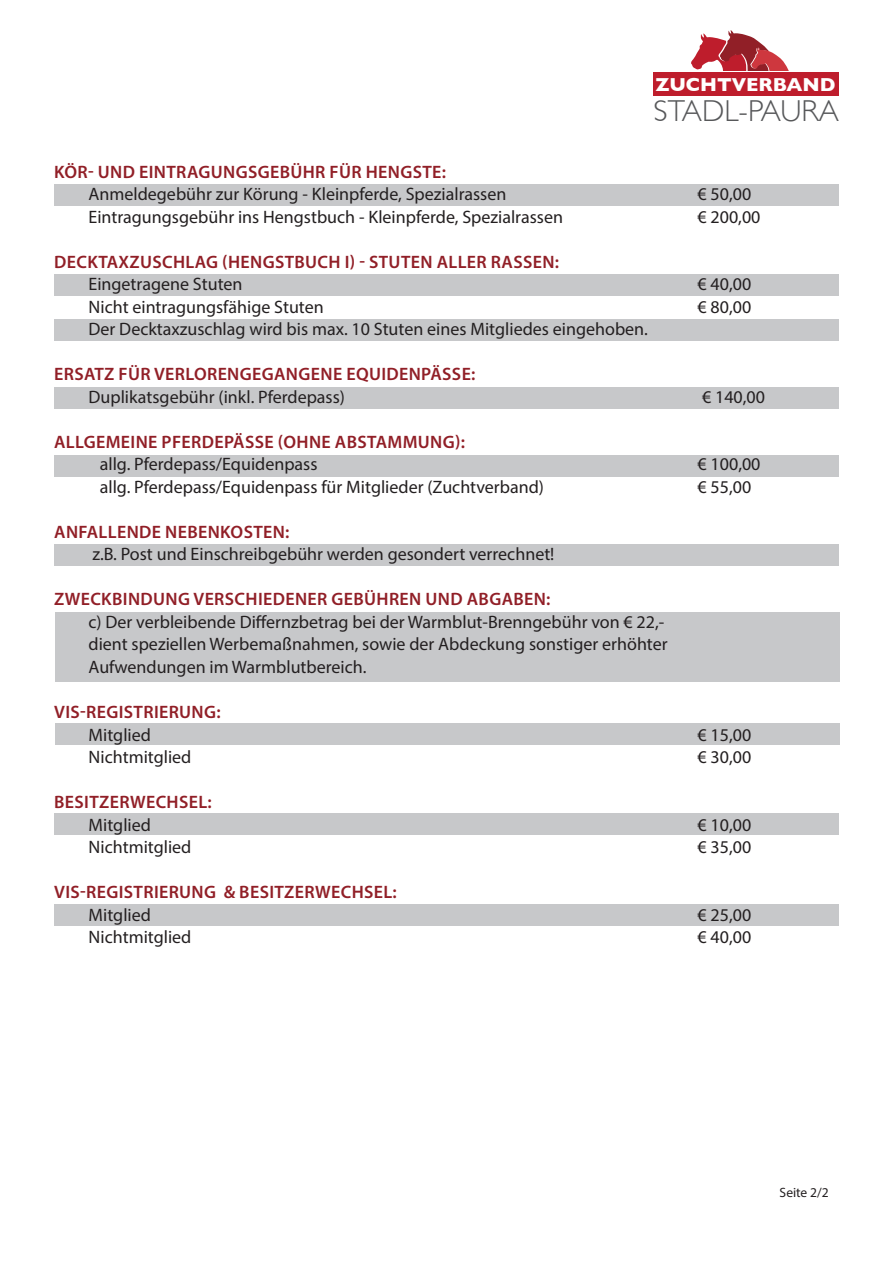
<style>
.page{position:relative;width:893px;height:1263px;background:#fff}
.page>*{position:absolute;margin:0;border:0;box-sizing:border-box;transform-origin:0 0}
.t1{font:300 30.15px "Gill Sans";color:#57585a}
.t2{font:700 19.2px "Gill Sans";color:#fff}
.t3{font:18px/22.5px "Myriad Pro";color:#231f20}
.t4{font:600 18px "Myriad Pro";letter-spacing:.02em;color:#911f27}
.t5{font:13.5px "Myriad Pro";color:#231f20}
</style>
<div class="page">
<div style="left:55px;top:612px;width:784px;height:70px;background:#c7c8ca"></div>
<div style="left:55px;top:184px;width:784px;height:22px;background:#c7c8ca"></div>
<div style="left:55px;top:274px;width:784px;height:21px;background:#c7c8ca"></div>
<div style="left:55px;top:387px;width:784px;height:22px;background:#c7c8ca"></div>
<div style="left:55px;top:455px;width:784px;height:21px;background:#c7c8ca"></div>
<svg style="left:691px;top:30px;width:100px;height:43px"></svg>
<div style="left:706px;top:72px;width:84px;height:48px;background:#fff"></div>
<div style="left:654px;top:73px;width:185px;height:23px;background:#be1d2c"></div>
<div style="left:55px;top:723px;width:784px;height:21px;background:#c7c8ca"></div>
<div style="left:55px;top:544px;width:784px;height:22px;background:#c7c8ca"></div>
<div style="left:55px;top:319px;width:784px;height:22px;background:#c7c8ca"></div>
<div style="left:55px;top:814px;width:784px;height:21px;background:#c7c8ca"></div>
<div style="left:55px;top:904px;width:784px;height:22px;background:#c7c8ca"></div>
<p class="t2" style="left:655px;top:69px;width:182px">ZUCHTVERBAND</p>
<h1 class="t1" style="left:653px;top:87px;width:187px">STADL-PAURA</h1>
<p class="t4" style="left:54px;top:160px;width:393px">KÖR- UND EINTRAGUNGSGEBÜHR FÜR HENGSTE:</p>
<p class="t3" style="left:89px;top:183px;width:419px">Anmeldegebühr zur Körung - Kleinpferde, Spezialrassen</p>
<p class="t3" style="left:697px;top:183px;width:55px">€ 50,00</p>
<p class="t3" style="left:89px;top:205px;width:476px">Eintragungsgebühr ins Hengstbuch - Kleinpferde, Spezialrassen</p>
<p class="t3" style="left:697px;top:205px;width:64px">€ 200,00</p>
<p class="t4" style="left:54px;top:250px;width:506px">DECKTAXZUSCHLAG (HENGSTBUCH I) - STUTEN ALLER RASSEN:</p>
<p class="t3" style="left:89px;top:273px;width:156px">Eingetragene Stuten</p>
<p class="t3" style="left:697px;top:273px;width:55px">€ 40,00</p>
<p class="t3" style="left:89px;top:295px;width:237px">Nicht eintragungsfähige Stuten</p>
<p class="t3" style="left:697px;top:295px;width:55px">€ 80,00</p>
<p class="t3" style="left:89px;top:318px;width:561px">Der Decktaxzuschlag wird bis max. 10 Stuten eines Mitgliedes eingehoben.</p>
<p class="t4" style="left:54px;top:363px;width:423px">ERSATZ FÜR VERLORENGEGANGENE EQUIDENPÄSSE:</p>
<p class="t3" style="left:89px;top:385px;width:258px">Duplikatsgebühr (inkl. Pferdepass)</p>
<p class="t3" style="left:702px;top:385px;width:64px">€ 140,00</p>
<p class="t4" style="left:54px;top:430px;width:412px">ALLGEMEINE PFERDEPÄSSE (OHNE ABSTAMMUNG):</p>
<p class="t3" style="left:100px;top:453px;width:219px">allg. Pferdepass/Equidenpass</p>
<p class="t3" style="left:698px;top:453px;width:64px">€ 100,00</p>
<p class="t3" style="left:100px;top:475px;width:446px">allg. Pferdepass/Equidenpass für Mitglieder (Zuchtverband)</p>
<p class="t3" style="left:698px;top:475px;width:55px">€ 55,00</p>
<p class="t4" style="left:54px;top:520px;width:237px">ANFALLENDE NEBENKOSTEN:</p>
<p class="t3" style="left:92px;top:543px;width:464px">z.B. Post und Einschreibgebühr werden gesondert verrechnet!</p>
<p class="t4" style="left:54px;top:588px;width:498px">ZWECKBINDUNG VERSCHIEDENER GEBÜHREN UND ABGABEN:</p>
<p class="t3" style="left:89px;top:610px;width:581px">c) Der verbleibende Differnzbetrag bei der Warmblut-Brenngebühr von € 22,- dient speziellen Werbemaßnahmen, sowie der Abdeckung sonstiger erhöhter<br>Aufwendungen im Warmblutbereich.</p>
<p class="t4" style="left:54px;top:700px;width:168px">VIS-REGISTRIERUNG:</p>
<p class="t3" style="left:89px;top:723px;width:64px">Mitglied</p>
<p class="t3" style="left:698px;top:723px;width:55px">€ 15,00</p>
<p class="t3" style="left:89px;top:745px;width:104px">Nichtmitglied</p>
<p class="t3" style="left:698px;top:745px;width:55px">€ 30,00</p>
<p class="t4" style="left:54px;top:790px;width:159px">BESITZERWECHSEL:</p>
<p class="t3" style="left:89px;top:813px;width:64px">Mitglied</p>
<p class="t3" style="left:698px;top:813px;width:55px">€ 10,00</p>
<p class="t3" style="left:89px;top:835px;width:104px">Nichtmitglied</p>
<p class="t3" style="left:698px;top:835px;width:55px">€ 35,00</p>
<p class="t4" style="left:54px;top:880px;width:344px">VIS-REGISTRIERUNG &amp; BESITZERWECHSEL:</p>
<p class="t3" style="left:89px;top:903px;width:64px">Mitglied</p>
<p class="t3" style="left:698px;top:903px;width:55px">€ 25,00</p>
<p class="t3" style="left:89px;top:925px;width:104px">Nichtmitglied</p>
<p class="t3" style="left:698px;top:925px;width:55px">€ 40,00</p>
<p class="t5" style="left:780px;top:1184px;width:51px">Seite 2/2</p>
</div>
